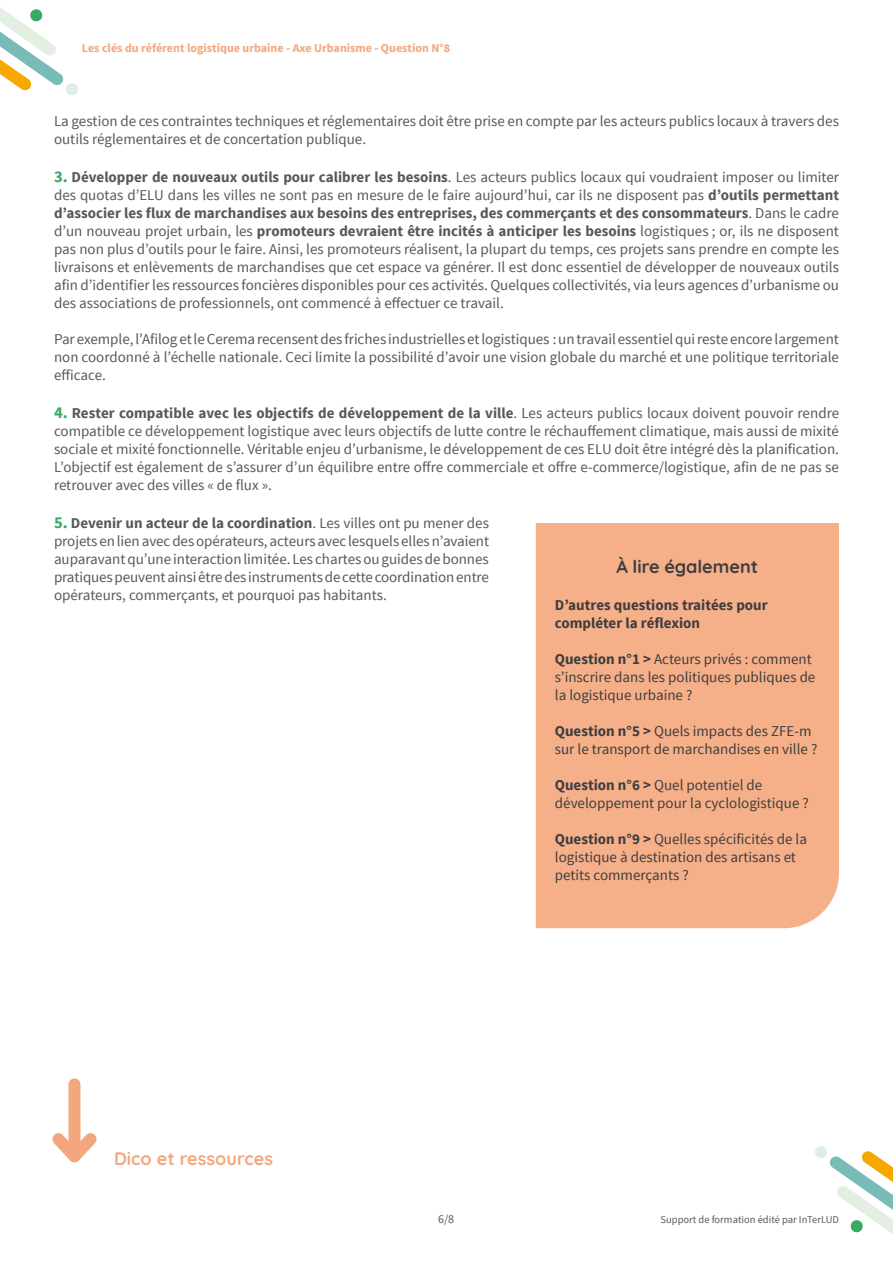
<style>
.page{position:relative;width:893px;height:1263px;background:#fff}
.page>*{position:absolute;margin:0;border:0;box-sizing:border-box;transform-origin:0 0}
.t1{font:300 18px "Quicksand";color:#f4a67c}
.t2{font:300 18px "Quicksand";color:#3e3d40}
.t3{font:15px/18px "Source Sans Pro";color:#58585a;text-align:justify}
.t4{font:15px/18px "Source Sans Pro";color:#3e3d40}
.t5{font:700 15px/18px "Source Sans Pro";color:#3e3d40}
.t6{font:700 12px "Source Sans Pro";color:#f4a67c}
.t7{font:12px "Source Sans Pro";color:#58585a}
.t8{font:10.5px "Source Sans Pro";color:#58585a}
.s1{font-weight:700;font-size:16.5px;color:#38aa64}
.s2{font-weight:700}
</style>
<div class="page">
<div style="left:536px;top:523px;width:303px;height:405px;background:#f6b089"></div>
<div style="left:68px;top:1084px;width:12px;height:72px;background:#f4a67c"></div>
<svg style="left:52px;top:1122px;width:45px;height:41px"></svg>
<svg style="left:0;top:7px;width:78px;height:89px"></svg>
<svg style="left:815px;top:1146px;width:78px;height:88px"></svg>
<p class="t6" style="left:82px;top:40px;width:370px">Les clés du référent logistique urbaine - Axe Urbanisme - Question N°8</p>
<p class="t3" style="left:54px;top:113px;width:786px">La gestion de ces contraintes techniques et réglementaires doit être prise en compte par les acteurs publics locaux à travers des outils réglementaires et de concertation publique.</p>
<p class="t3" style="left:54px;top:168px;width:787px"><span class="s1">3.</span> <span class="s2">Développer de nouveaux outils pour calibrer les besoins</span>. Les acteurs publics locaux qui voudraient imposer ou limiter des quotas d’ELU dans les villes ne sont pas en mesure de le faire aujourd’hui, car ils ne disposent pas <span class="s2">d’outils permettant d’associer les flux de marchandises aux besoins des entreprises, des commerçants et des consommateurs</span>. Dans le cadre d’un nouveau projet urbain, les <span class="s2">promoteurs devraient être incités à anticiper les besoins</span> logistiques ; or, ils ne disposent pas non plus d’outils pour le faire. Ainsi, les promoteurs réalisent, la plupart du temps, ces projets sans prendre en compte les livraisons et enlèvements de marchandises que cet espace va générer. Il est donc essentiel de développer de nouveaux outils afin d’identifier les ressources foncières disponibles pour ces activités. Quelques collectivités, via leurs agences d’urbanisme ou des associations de professionnels, ont commencé à effectuer ce travail.</p>
<p class="t3" style="left:54px;top:330px;width:786px">Par exemple, l’Afilog et le Cerema recensent des friches industrielles et logistiques : un travail essentiel qui reste encore largement non coordonné à l’échelle nationale. Ceci limite la possibilité d’avoir une vision globale du marché et une politique territoriale efficace.</p>
<p class="t3" style="left:54px;top:404px;width:787px"><span class="s1">4.</span> <span class="s2">Rester compatible avec les objectifs de développement de la ville</span>. Les acteurs publics locaux doivent pouvoir rendre compatible ce développement logistique avec leurs objectifs de lutte contre le réchauffement climatique, mais aussi de mixité sociale et mixité fonctionnelle. Véritable enjeu d’urbanisme, le développement de ces ELU doit être intégré dès la planification.<br>L’objectif est également de s’assurer d’un équilibre entre offre commerciale et offre e-commerce/logistique, afin de ne pas se retrouver avec des villes « de flux ».</p>
<p class="t3" style="left:54px;top:515px;width:437px"><span class="s1">5.</span> <span class="s2">Devenir un acteur de la coordination</span>. Les villes ont pu mener des projets en lien avec des opérateurs, acteurs avec lesquels elles n’avaient auparavant qu’une interaction limitée. Les chartes ou guides de bonnes pratiques peuvent ainsi être des instruments de cette coordination entre opérateurs, commerçants, et pourquoi pas habitants.</p>
<p class="t2" style="left:617px;top:552px;width:143px">À lire également</p>
<p class="t5" style="left:555px;top:597px;width:214px">D’autres questions traitées pour compléter la réflexion</p>
<p class="t4" style="left:555px;top:650px;width:262px"><span class="s2">Question n°1 &gt;</span> Acteurs privés : comment s’inscrire dans les politiques publiques de la logistique urbaine ?</p>
<p class="t4" style="left:555px;top:722px;width:264px"><span class="s2">Question n°5 &gt;</span> Quels impacts des ZFE-m sur le transport de marchandises en ville ?</p>
<p class="t4" style="left:555px;top:776px;width:256px"><span class="s2">Question n°6 &gt;</span> Quel potentiel de développement pour la cyclologistique ?</p>
<p class="t4" style="left:555px;top:830px;width:254px"><span class="s2">Question n°9 &gt;</span> Quelles spécificités de la logistique à destination des artisans et petits commerçants ?</p>
<p class="t1" style="left:114px;top:1145px;width:161px">Dico et ressources</p>
<p class="t7" style="left:438px;top:1212px;width:18px">6/8</p>
<p class="t8" style="left:660px;top:1213px;width:180px">Support de formation édité par InTerLUD</p>
</div>
